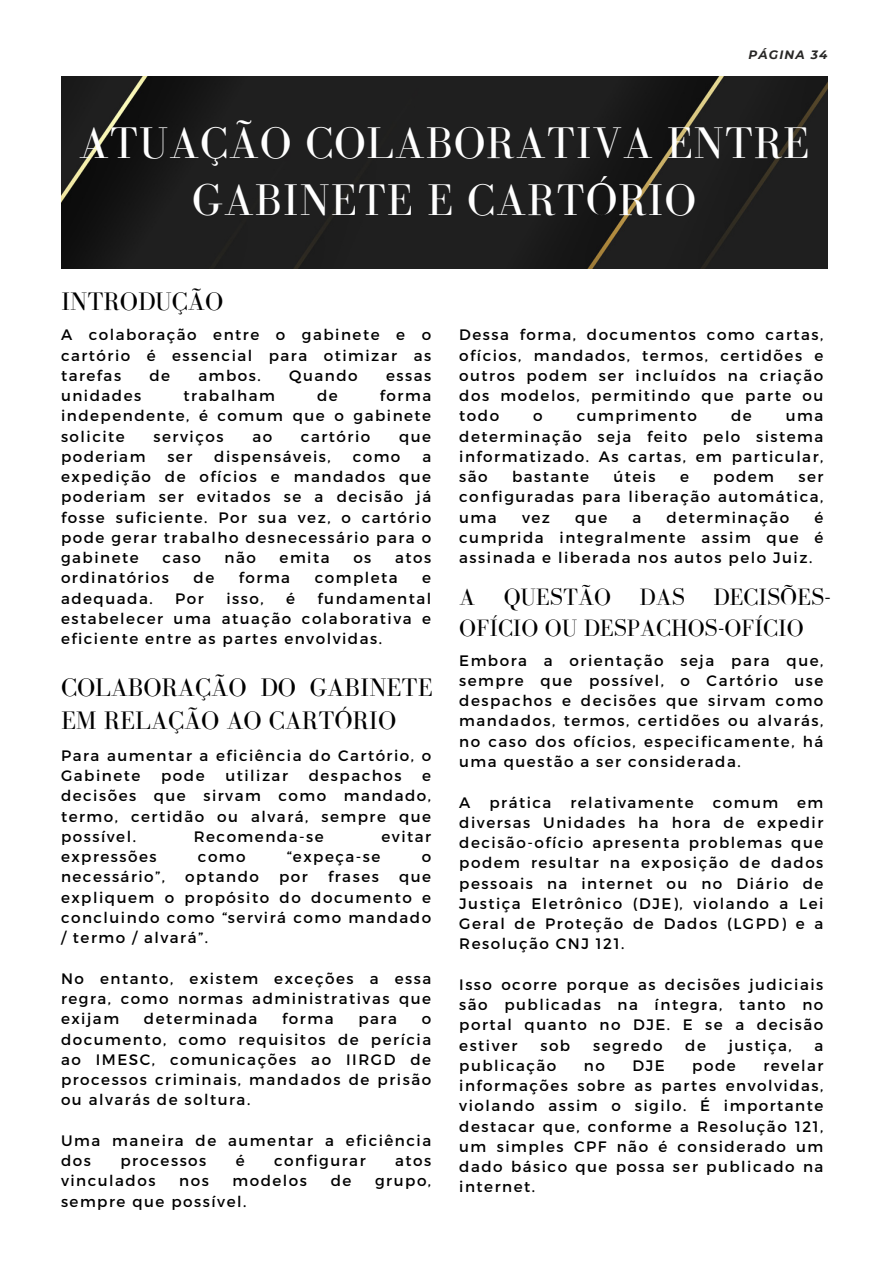
<style>
.page{position:relative;width:893px;height:1264px;background:#fff}
.page>*{position:absolute;margin:0;border:0;box-sizing:border-box;transform-origin:0 0}
.t1{font:45.6px/57.3px "Bodoni FLF";letter-spacing:.02em;color:#fff;text-align:center}
.t2{font:26.1px/32.7px "Bodoni FLF";color:#000}
.t3{font:24.3px/30.3px "Bodoni FLF";color:#000}
.t4{font:15.15px/20.2px "Montserrat";letter-spacing:.1em;color:#000;text-align:justify}
.t5{font:italic 700 12.15px "Montserrat";letter-spacing:.1em;color:#282726}
</style>
<div class="page">
<img style="left:61px;top:77px;width:766px;height:191px">
<p class="t5" style="left:748px;top:47px;width:81px">PÁGINA 34</p>
<h1 class="t1" style="left:79px;top:114px;width:732px">ATUAÇÃO COLABORATIVA ENTRE<br>GABINETE E CARTÓRIO</h1>
<h2 class="t2" style="left:61px;top:285px;width:164px">INTRODUÇÃO</h2>
<p class="t4" style="left:61px;top:324px;width:371px">A colaboração entre o gabinete e o cartório é essencial para otimizar as tarefas</p>
<p class="t4" style="left:149px;top:364px;width:22px">de</p>
<p class="t4" style="left:198px;top:364px;width:64px">ambos.</p>
<p class="t4" style="left:289px;top:364px;width:70px">Quando</p>
<p class="t4" style="left:386px;top:364px;width:47px">essas</p>
<p class="t4" style="left:61px;top:385px;width:82px">unidades</p>
<p class="t4" style="left:183px;top:385px;width:93px">trabalham</p>
<p class="t4" style="left:317px;top:385px;width:22px">de</p>
<p class="t4" style="left:61px;top:385px;width:371px;text-indent:319px">forma independente, é comum que o gabinete solicite</p>
<p class="t4" style="left:154px;top:425px;width:71px">serviços</p>
<p class="t4" style="left:252px;top:425px;width:21px">ao</p>
<p class="t4" style="left:301px;top:425px;width:71px">cartório</p>
<p class="t4" style="left:399px;top:425px;width:34px">que</p>
<p class="t4" style="left:61px;top:445px;width:86px">poderiam</p>
<p class="t4" style="left:167px;top:445px;width:26px">ser</p>
<p class="t4" style="left:214px;top:445px;width:118px">dispensáveis,</p>
<p class="t4" style="left:352px;top:445px;width:49px">como</p>
<p class="t4" style="left:61px;top:445px;width:371px;text-indent:361px">a expedição de ofícios e mandados que poderiam ser evitados se a decisão já fosse suficiente. Por sua vez, o cartório pode gerar trabalho desnecessário para o gabinete</p>
<p class="t4" style="left:162px;top:547px;width:40px">caso</p>
<p class="t4" style="left:224px;top:547px;width:33px">não</p>
<p class="t4" style="left:279px;top:547px;width:52px">emita</p>
<p class="t4" style="left:353px;top:547px;width:20px">os</p>
<p class="t4" style="left:395px;top:547px;width:38px">atos</p>
<p class="t4" style="left:61px;top:567px;width:109px">ordinatórios</p>
<p class="t4" style="left:193px;top:567px;width:22px">de</p>
<p class="t4" style="left:239px;top:567px;width:53px">forma</p>
<p class="t4" style="left:315px;top:567px;width:84px">completa</p>
<p class="t4" style="left:422px;top:567px;width:10px">e</p>
<p class="t4" style="left:61px;top:587px;width:93px">adequada.</p>
<p class="t4" style="left:175px;top:587px;width:30px">Por</p>
<p class="t4" style="left:226px;top:587px;width:39px">isso,</p>
<p class="t4" style="left:286px;top:587px;width:10px">é</p>
<p class="t4" style="left:61px;top:587px;width:371px;text-indent:256px">fundamental estabelecer uma atuação colaborativa e eficiente entre as partes envolvidas.</p>
<h2 class="t2" style="left:61px;top:671px;width:373px">COLABORAÇÃO DO GABINETE<br>EM RELAÇÃO AO CARTÓRIO</h2>
<p class="t4" style="left:61px;top:744px;width:371px">Para aumentar a eficiência do Cartório, o<br>Gabinete</p>
<p class="t4" style="left:161px;top:764px;width:45px">pode</p>
<p class="t4" style="left:225px;top:764px;width:64px">utilizar</p>
<p class="t4" style="left:309px;top:764px;width:94px">despachos</p>
<p class="t4" style="left:61px;top:764px;width:371px;text-indent:361px">e decisões que sirvam como mandado, termo, certidão ou alvará, sempre que possível.</p>
<p class="t4" style="left:194px;top:825px;width:131px">Recomenda-se</p>
<p class="t4" style="left:381px;top:825px;width:51px">evitar</p>
<p class="t4" style="left:61px;top:845px;width:97px">expressões</p>
<p class="t4" style="left:198px;top:845px;width:49px">como</p>
<p class="t4" style="left:287px;top:845px;width:95px">“expeça-se</p>
<p class="t4" style="left:421px;top:845px;width:11px">o</p>
<p class="t4" style="left:61px;top:866px;width:106px">necessário”,</p>
<p class="t4" style="left:185px;top:866px;width:75px">optando</p>
<p class="t4" style="left:279px;top:866px;width:30px">por</p>
<p class="t4" style="left:328px;top:866px;width:52px">frases</p>
<p class="t4" style="left:61px;top:866px;width:371px;text-indent:338px">que expliquem o propósito do documento e concluindo como “servirá como mandado / termo / alvará”.</p>
<p class="t4" style="left:61px;top:967px;width:371px">No entanto, existem exceções a essa regra, como normas administrativas que exijam</p>
<p class="t4" style="left:144px;top:1007px;width:115px">determinada</p>
<p class="t4" style="left:282px;top:1007px;width:53px">forma</p>
<p class="t4" style="left:358px;top:1007px;width:40px">para</p>
<p class="t4" style="left:61px;top:1007px;width:371px;text-indent:361px">o documento, como requisitos de perícia ao IMESC, comunicações ao IIRGD de processos criminais, mandados de prisão ou alvarás de soltura.</p>
<p class="t4" style="left:61px;top:1129px;width:371px">Uma maneira de aumentar a eficiência dos</p>
<p class="t4" style="left:120px;top:1149px;width:87px">processos</p>
<p class="t4" style="left:236px;top:1149px;width:10px">é</p>
<p class="t4" style="left:274px;top:1149px;width:93px">configurar</p>
<p class="t4" style="left:395px;top:1149px;width:38px">atos</p>
<p class="t4" style="left:61px;top:1169px;width:96px">vinculados</p>
<p class="t4" style="left:179px;top:1169px;width:31px">nos</p>
<p class="t4" style="left:232px;top:1169px;width:76px">modelos</p>
<p class="t4" style="left:331px;top:1169px;width:22px">de</p>
<p class="t4" style="left:375px;top:1169px;width:58px">grupo,</p>
<p class="t4" style="left:61px;top:1190px;width:187px">sempre que possível.</p>
<p class="t4" style="left:459px;top:324px;width:365px">Dessa forma, documentos como cartas, ofícios, mandados, termos, certidões e outros podem ser incluídos na criação dos modelos, permitindo que parte ou todo</p>
<p class="t4" style="left:533px;top:405px;width:11px">o</p>
<p class="t4" style="left:576px;top:405px;width:122px">cumprimento</p>
<p class="t4" style="left:731px;top:405px;width:22px">de</p>
<p class="t4" style="left:459px;top:405px;width:365px;text-indent:326px">uma determinação seja feito pelo sistema informatizado. As cartas, em particular, são</p>
<p class="t4" style="left:512px;top:466px;width:78px">bastante</p>
<p class="t4" style="left:613px;top:466px;width:44px">úteis</p>
<p class="t4" style="left:680px;top:466px;width:10px">e</p>
<p class="t4" style="left:713px;top:466px;width:62px">podem</p>
<p class="t4" style="left:459px;top:466px;width:365px;text-indent:339px">ser configuradas para liberação automática, uma</p>
<p class="t4" style="left:522px;top:506px;width:29px">vez</p>
<p class="t4" style="left:575px;top:506px;width:34px">que</p>
<p class="t4" style="left:632px;top:506px;width:10px">a</p>
<p class="t4" style="left:666px;top:506px;width:124px">determinação</p>
<p class="t4" style="left:459px;top:506px;width:365px;text-indent:355px">é cumprida integralmente assim que é assinada e liberada nos autos pelo Juiz.</p>
<h3 class="t3" style="left:459px;top:582px;width:373px">A QUESTÃO DAS DECISÕES-<br>OFÍCIO OU DESPACHOS-OFÍCIO</h3>
<p class="t4" style="left:459px;top:649px;width:365px">Embora a orientação seja para que, sempre que possível, o Cartório use despachos e decisões que sirvam como mandados, termos, certidões ou alvarás, no caso dos ofícios, especificamente, há uma questão a ser considerada.</p>
<p class="t4" style="left:459px;top:791px;width:13px">A</p>
<p class="t4" style="left:489px;top:791px;width:64px">prática</p>
<p class="t4" style="left:570px;top:791px;width:125px">relativamente</p>
<p class="t4" style="left:712px;top:791px;width:67px">comum</p>
<p class="t4" style="left:459px;top:791px;width:365px;text-indent:338px">em diversas Unidades ha hora de expedir decisão-ofício apresenta problemas que podem resultar na exposição de dados pessoais na internet ou no Diário de Justiça Eletrônico (DJE), violando a Lei Geral de Proteção de Dados (LGPD) e a Resolução CNJ 121.</p>
<p class="t4" style="left:459px;top:973px;width:365px">Isso ocorre porque as decisões judiciais são publicadas na íntegra, tanto no portal quanto no DJE. E se a decisão estiver</p>
<p class="t4" style="left:540px;top:1034px;width:31px">sob</p>
<p class="t4" style="left:593px;top:1034px;width:71px">segredo</p>
<p class="t4" style="left:685px;top:1034px;width:22px">de</p>
<p class="t4" style="left:728px;top:1034px;width:64px">justiça,</p>
<p class="t4" style="left:814px;top:1034px;width:10px">a</p>
<p class="t4" style="left:459px;top:1054px;width:99px">publicação</p>
<p class="t4" style="left:584px;top:1054px;width:22px">no</p>
<p class="t4" style="left:632px;top:1054px;width:34px">DJE</p>
<p class="t4" style="left:692px;top:1054px;width:45px">pode</p>
<p class="t4" style="left:459px;top:1054px;width:365px;text-indent:304px">revelar informações sobre as partes envolvidas, violando assim o sigilo. É importante destacar que, conforme a Resolução 121, um simples CPF não é considerado um dado básico que possa ser publicado na internet.</p>
</div>
